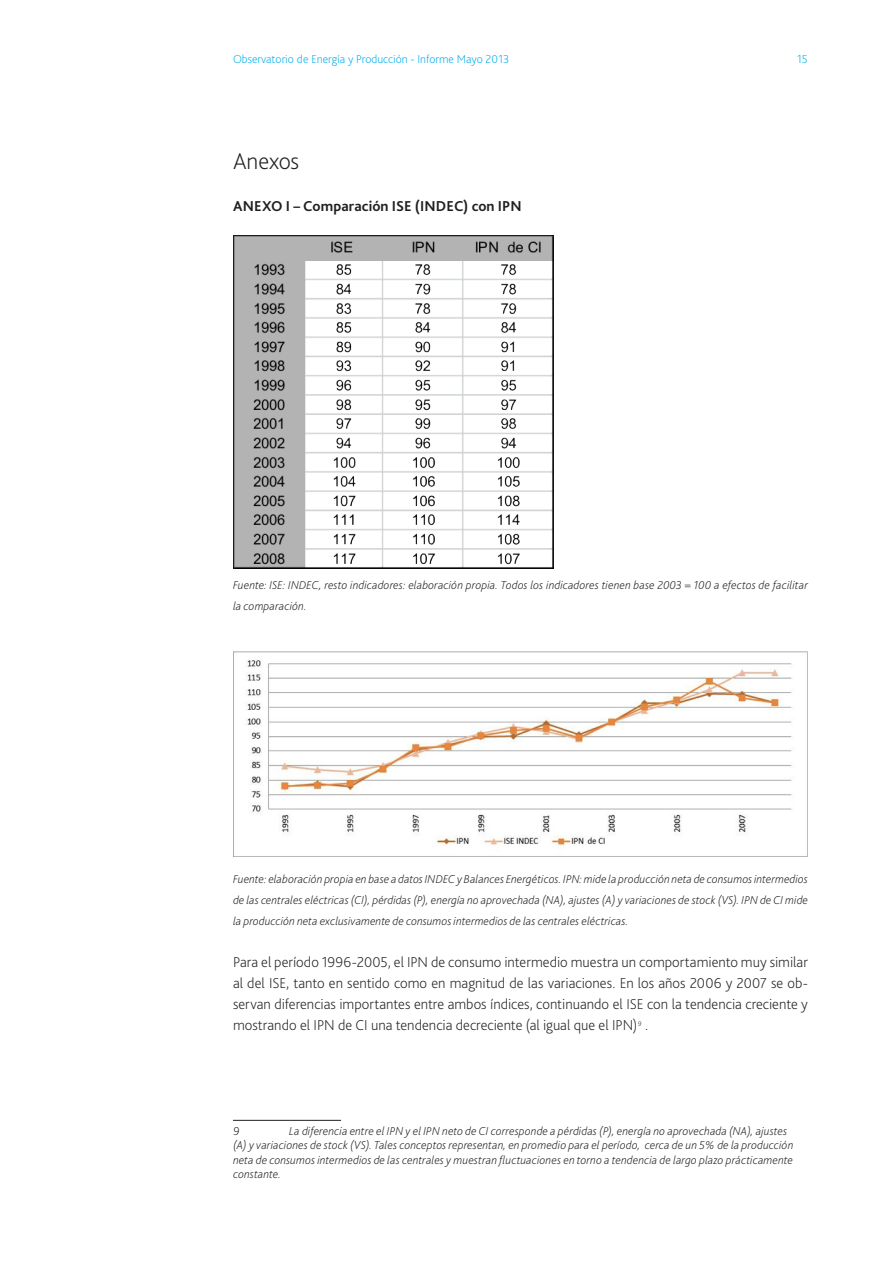
<style>
.page{position:relative;width:893px;height:1263px;background:#fff}
.page>*{position:absolute;margin:0;border:0;box-sizing:border-box;transform-origin:0 0}
.t1{font:200 24px "Bliss Pro";letter-spacing:-.005em;color:#231f20}
.t2{font:200 15px/21px "Bliss Pro";color:#231f20;text-align:justify}
.t3{font:700 15px "Bliss Pro";letter-spacing:.01em;color:#231f20}
.t4{font:italic 200 12px/21px "Bliss Pro";letter-spacing:.01em;color:#231f20}
.t5{font:200 12px "Bliss Pro";color:#00aeef}
</style>
<div class="page">
<img style="left:233px;top:235px;width:320px;height:333px">
<img style="left:233px;top:652px;width:575px;height:204px">
<hr style="left:233px;top:1120px;width:108px;height:1px;background:#231f20">
<p class="t5" style="left:233px;top:51px;width:278px">Observatorio de Energía y Producción - Informe Mayo 2013</p>
<p class="t5" style="left:797px;top:51px;width:12px">15</p>
<p class="t1" style="left:233px;top:146px;width:68px">Anexos</p>
<p class="t3" style="left:233px;top:197px;width:290px">ANEXO I – Comparación ISE (INDEC) con IPN</p>
<p class="t4" style="left:233px;top:574px;width:576px">Fuente: ISE: INDEC, resto indicadores: elaboración propia. Todos los indicadores tienen base 2003 = 100 a efectos de facilitar la comparación.</p>
<p class="t4" style="left:233px;top:868px;width:576px;text-align:justify">Fuente: elaboración propia en base a datos INDEC y Balances Energéticos. IPN: mide la producción neta de consumos intermedios de las centrales eléctricas (CI), pérdidas (P), energía no aprovechada (NA), ajustes (A) y variaciones de stock (VS). IPN de CI mide la producción neta exclusivamente de consumos intermedios de las centrales eléctricas.</p>
<p class="t2" style="left:233px;top:951px;width:576px">Para el período 1996-2005, el IPN de consumo intermedio muestra un comportamiento muy similar al del ISE, tanto en sentido como en magnitud de las variaciones. En los años 2006 y 2007 se ob&shy;servan diferencias importantes entre ambos índices, continuando el ISE con la tendencia creciente y mostrando el IPN de CI una tendencia decreciente (al igual que el IPN)<sup>9</sup> .</p>
<p class="t4" style="left:233px;top:1123px;width:562px;line-height:14.4px;text-indent:56px">La diferencia entre el IPN y el IPN neto de CI corresponde a pérdidas (P), energía no aprovechada (NA), ajustes (A) y variaciones de stock (VS). Tales conceptos representan, en promedio para el período, cerca de un 5% de la producción neta de consumos intermedios de las centrales y muestran fluctuaciones en torno a tendencia de largo plazo prácticamente constante.</p>
<p class="t4" style="left:233px;top:1120px;width:8px">9</p>
</div>
